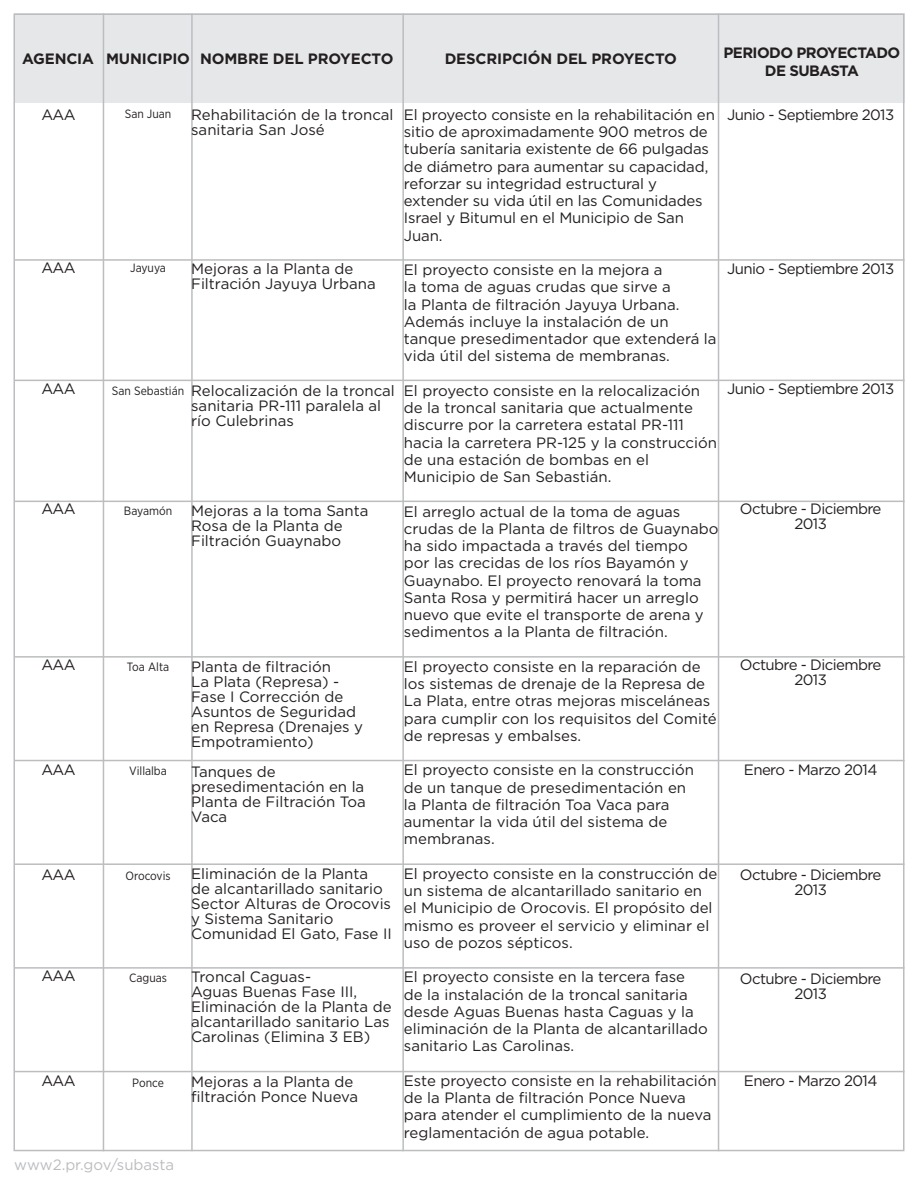
<style>
.page{position:relative;width:918px;height:1188px;background:#fff}
.page>*{position:absolute;margin:0;border:0;box-sizing:border-box;transform-origin:0 0}
.t1{font:15px/17.2px "Gotham";color:#231f20}
.t2{font:15px/15px "Gotham";letter-spacing:-.04em;color:#231f20;text-align:center}
.t3{font:700 15px "Gotham";letter-spacing:-.01em;color:#231f20}
.t4{font:700 15px/18px "Gotham";letter-spacing:-.04em;color:#231f20;text-align:center}
.t5{font:15px "Gotham";color:#bcbdc0}
.t6{font:12px "Gotham Narrow";color:#231f20}
</style>
<div class="page">
<div style="left:14px;top:14px;width:89px;height:89px;background:#e6e7e9"></div>
<div style="left:103px;top:14px;width:90px;height:89px;background:#e6e7e9"></div>
<div style="left:193px;top:14px;width:211px;height:89px;background:#e6e7e9"></div>
<div style="left:404px;top:14px;width:315px;height:89px;background:#e6e7e9"></div>
<div style="left:719px;top:14px;width:185px;height:89px;background:#e6e7e9"></div>
<hr style="left:103px;top:14px;width:1px;height:1137px;background:#bcbdc0">
<hr style="left:191px;top:14px;width:2px;height:1137px;background:#bcbdc0">
<hr style="left:402px;top:14px;width:2px;height:1137px;background:#bcbdc0">
<hr style="left:718px;top:14px;width:1px;height:1137px;background:#bcbdc0">
<hr style="left:14px;top:259px;width:890px;height:2px;background:#bcbdc0">
<hr style="left:14px;top:380px;width:890px;height:1px;background:#bcbdc0">
<hr style="left:14px;top:501px;width:890px;height:1px;background:#bcbdc0">
<hr style="left:14px;top:656px;width:890px;height:2px;background:#bcbdc0">
<hr style="left:14px;top:760px;width:890px;height:1px;background:#bcbdc0">
<hr style="left:14px;top:863px;width:890px;height:2px;background:#bcbdc0">
<hr style="left:14px;top:967px;width:890px;height:2px;background:#bcbdc0">
<hr style="left:14px;top:1071px;width:890px;height:1px;background:#bcbdc0">
<p class="t3" style="left:22px;top:49px;width:373px">AGENCIA MUNICIPIO NOMBRE DEL PROYECTO</p>
<p class="t3" style="left:445px;top:49px;width:234px">DESCRIPCIÓN DEL PROYECTO</p>
<p class="t4" style="left:724px;top:44px;width:178px">PERIODO PROYECTADO<br>DE SUBASTA</p>
<p class="t1" style="left:41px;top:106px;width:36px">AAA</p>
<p class="t1" style="left:41px;top:259px;width:36px">AAA</p>
<p class="t1" style="left:41px;top:380px;width:36px">AAA</p>
<p class="t1" style="left:41px;top:500px;width:36px">AAA</p>
<p class="t1" style="left:41px;top:656px;width:36px">AAA</p>
<p class="t1" style="left:41px;top:761px;width:36px">AAA</p>
<p class="t1" style="left:41px;top:866px;width:36px">AAA</p>
<p class="t1" style="left:41px;top:967px;width:36px">AAA</p>
<p class="t1" style="left:41px;top:1072px;width:36px">AAA</p>
<p class="t6" style="left:125px;top:106px;width:48px">San Juan</p>
<p class="t1" style="left:191px;top:107px;width:204px;line-height:15px">Rehabilitación de la troncal sanitaria San José</p>
<p class="t6" style="left:130px;top:261px;width:37px">Jayuya</p>
<p class="t1" style="left:191px;top:262px;width:186px;line-height:15px">Mejoras a la Planta de<br>Filtración Jayuya Urbana</p>
<p class="t6" style="left:112px;top:384px;width:74px">San Sebastián</p>
<p class="t1" style="left:191px;top:383px;width:205px;line-height:15px">Relocalización de la troncal sanitaria PR-111 paralela al río Culebrinas</p>
<p class="t6" style="left:124px;top:504px;width:50px">Bayamón</p>
<p class="t1" style="left:191px;top:503px;width:179px;line-height:15px">Mejoras a la toma Santa<br>Rosa de la Planta de<br>Filtración Guaynabo</p>
<p class="t6" style="left:127px;top:660px;width:44px">Toa Alta</p>
<p class="t6" style="left:129px;top:763px;width:39px">Villalba</p>
<p class="t6" style="left:126px;top:868px;width:47px">Orocovis</p>
<p class="t6" style="left:129px;top:970px;width:39px">Caguas</p>
<p class="t6" style="left:132px;top:1075px;width:33px">Ponce</p>
<p class="t1" style="left:191px;top:659px;width:173px;line-height:15px">Planta de filtración<br>La Plata (Represa) -<br>Fase I Corrección de<br>Asuntos de Seguridad en Represa (Drenajes y<br>Empotramiento)</p>
<p class="t1" style="left:191px;top:764px;width:176px;line-height:15px">Tanques de presedimentación en la<br>Planta de Filtración Toa<br>Vaca</p>
<p class="t1" style="left:191px;top:866px;width:202px;line-height:15px">Eliminación de la Planta<br>de alcantarillado sanitario<br>Sector Alturas de Orocovis y Sistema Sanitario<br>Comunidad El Gato, Fase II</p>
<p class="t1" style="left:191px;top:970px;width:202px;line-height:15px">Troncal Caguas-<br>Aguas Buenas Fase III,<br>Eliminación de la Planta de alcantarillado sanitario Las<br>Carolinas (Elimina 3 EB)</p>
<p class="t1" style="left:191px;top:1075px;width:169px;line-height:15px">Mejoras a la Planta de filtración Ponce Nueva</p>
<p class="t1" style="left:404px;top:106px;width:312px">El proyecto consiste en la rehabilitación en sitio de aproximadamente 900 metros de tubería sanitaria existente de 66 pulgadas de diámetro para aumentar su capacidad, reforzar su integridad estructural y extender su vida útil en las Comunidades Israel y Bitumul en el Municipio de San Juan.</p>
<p class="t1" style="left:404px;top:261px;width:314px">El proyecto consiste en la mejora a<br>la toma de aguas crudas que sirve a<br>la Planta de filtración Jayuya Urbana.<br>Además incluye la instalación de un tanque presedimentador que extenderá la vida útil del sistema de membranas.</p>
<p class="t1" style="left:404px;top:382px;width:315px">El proyecto consiste en la relocalización de la troncal sanitaria que actualmente discurre por la carretera estatal PR-111 hacia la carretera PR-125 y la construcción de una estación de bombas en el Municipio de San Sebastián.</p>
<p class="t1" style="left:404px;top:503px;width:316px">El arreglo actual de la toma de aguas crudas de la Planta de filtros de Guaynabo ha sido impactada a través del tiempo<br>por las crecidas de los ríos Bayamón y Guaynabo. El proyecto renovará la toma Santa Rosa y permitirá hacer un arreglo nuevo que evite el transporte de arena y sedimentos a la Planta de filtración.</p>
<p class="t1" style="left:404px;top:658px;width:314px">El proyecto consiste en la reparación de los sistemas de drenaje de la Represa de La Plata, entre otras mejoras misceláneas para cumplir con los requisitos del Comité de represas y embalses.</p>
<p class="t1" style="left:404px;top:761px;width:292px">El proyecto consiste en la construcción de un tanque de presedimentación en la Planta de filtración Toa Vaca para aumentar la vida útil del sistema de membranas.</p>
<p class="t1" style="left:404px;top:865px;width:315px">El proyecto consiste en la construcción de un sistema de alcantarillado sanitario en el Municipio de Orocovis. El propósito del mismo es proveer el servicio y eliminar el uso de pozos sépticos.</p>
<p class="t1" style="left:404px;top:968px;width:305px">El proyecto consiste en la tercera fase<br>de la instalación de la troncal sanitaria desde Aguas Buenas hasta Caguas y la eliminación de la Planta de alcantarillado sanitario Las Carolinas.</p>
<p class="t1" style="left:404px;top:1072px;width:314px">Este proyecto consiste en la rehabilitación de la Planta de filtración Ponce Nueva para atender el cumplimiento de la nueva reglamentación de agua potable.</p>
<p class="t2" style="left:727px;top:107px;width:169px">Junio - Septiembre 2013</p>
<p class="t2" style="left:727px;top:262px;width:169px">Junio - Septiembre 2013</p>
<p class="t2" style="left:727px;top:382px;width:169px">Junio - Septiembre 2013</p>
<p class="t2" style="left:740px;top:502px;width:143px">Octubre - Diciembre<br>2013</p>
<p class="t2" style="left:740px;top:658px;width:143px">Octubre - Diciembre<br>2013</p>
<p class="t2" style="left:744px;top:763px;width:135px">Enero - Marzo 2014</p>
<p class="t2" style="left:740px;top:868px;width:143px">Octubre - Diciembre<br>2013</p>
<p class="t2" style="left:740px;top:971px;width:143px">Octubre - Diciembre<br>2013</p>
<p class="t2" style="left:744px;top:1073px;width:135px">Enero - Marzo 2014</p>
<p class="t5" style="left:14px;top:1156px;width:162px">www2.pr.gov/subasta</p>
</div>
